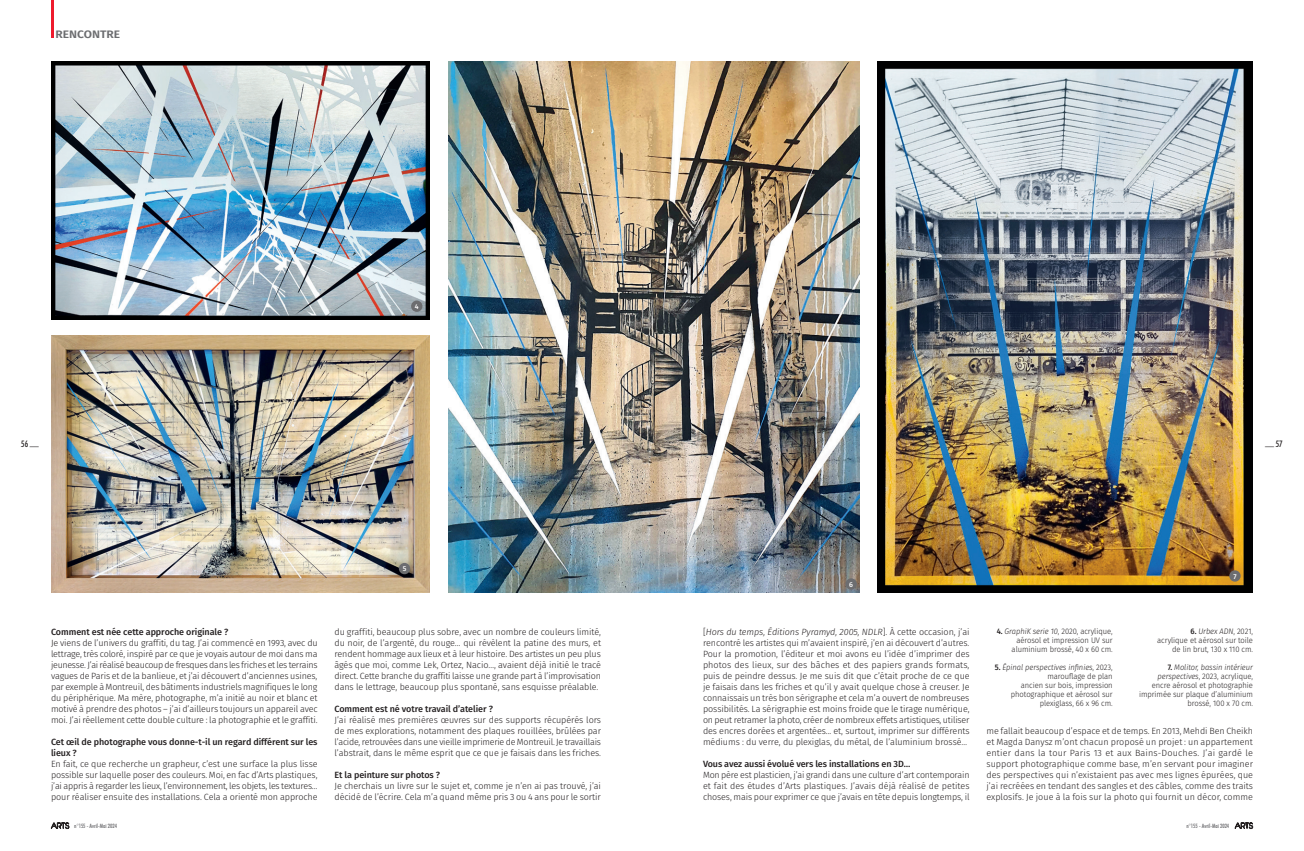
<style>
.page{position:relative;width:1304px;height:851px;background:#fff}
.page>*{position:absolute;margin:0;border:0;box-sizing:border-box;transform-origin:0 0}
.t1{font:600 10.8px "Fira Sans";color:#6c6d70;scale:1.11 1}
.ACTUS-Txt_3_LETTRINE{font:300 9px/11px "Fira Sans";letter-spacing:-.01em;color:#231f20;text-align:justify}
.ACTUS-Txt_3_LETTRINE-2{font:500 9px/11px "Fira Sans";letter-spacing:-.01em;color:#231f20}
.t2{font:500 condensed 9px "Futura BT";color:#231f20}
.CINE-Texte_Book_RÉSE{font:300 8px/9px "Fira Sans";letter-spacing:-.01em;color:#231f20;text-align:right;scale:.95 1}
.t3{font:500 7px "Fira Sans";color:#fff}
.t4{font:500 condensed 6px "Futura BT";color:#636366}
.s1{font-style:italic}
.s2{font-weight:500}
.s3{font-family:"Avant Garde";font-weight:200;font-stretch:normal;font-size:7.5px;color:#231f20}
</style>
<div class="page">
<hr style="left:51px;top:0;width:2px;height:38px;background:#ee1b2d">
<img style="left:51px;top:335px;width:379px;height:257px">
<img style="left:448px;top:61px;width:412px;height:531px">
<div style="left:399px;top:563px;width:11px;height:11px;background:#6c6d70;border-radius:50%"></div>
<div style="left:846px;top:578px;width:11px;height:11px;background:#6c6d70;border-radius:50%"></div>
<img style="left:51px;top:61px;width:379px;height:258px">
<img style="left:878px;top:61px;width:375px;height:531px">
<div style="left:411px;top:300px;width:11px;height:12px;background:#6c6d70;border-radius:50%"></div>
<div style="left:1229px;top:570px;width:12px;height:11px;background:#6c6d70;border-radius:50%"></div>
<p class="t1" style="left:55px;top:25px;width:60px">RENCONTRE</p>
<p class="t3" style="left:415px;top:301px;width:5px">4</p>
<p class="t2" style="left:21px;top:438px;width:19px">56 —</p>
<p class="t2" style="left:1265px;top:438px;width:19px">— 57</p>
<p class="t3" style="left:403px;top:563px;width:5px">5</p>
<p class="ACTUS-Txt_3_LETTRINE-2" style="left:51px;top:625px;width:179px">Comment est née cette approche originale ?</p>
<p class="ACTUS-Txt_3_LETTRINE" style="left:51px;top:636px;width:268px">Je viens de l’univers du graffiti, du tag. J’ai commencé en 1993, avec du lettrage, très coloré, inspiré par ce que je voyais autour de moi dans ma jeunesse. J’ai réalisé beaucoup de fresques dans les friches et les terrains vagues de Paris et de la banlieue, et j’ai découvert d’anciennes usines, par exemple à Montreuil, des bâtiments industriels magnifiques le long du périphérique. Ma mère, photographe, m’a initié au noir et blanc et motivé à prendre des photos – j’ai d’ailleurs toujours un appareil avec moi. J’ai réellement cette double culture : la photographie et le graffiti.</p>
<p class="ACTUS-Txt_3_LETTRINE-2" style="left:51px;top:735px;width:268px">Cet œil de photographe vous donne-t-il un regard différent sur les lieux ?</p>
<p class="ACTUS-Txt_3_LETTRINE" style="left:51px;top:757px;width:268px">En fait, ce que recherche un grapheur, c’est une surface la plus lisse possible sur laquelle poser des couleurs. Moi, en fac d’Arts plastiques, j’ai appris à regarder les lieux, l’environnement, les objets, les textures… pour réaliser ensuite des installations. Cela a orienté mon approche</p>
<p class="ACTUS-Txt_3_LETTRINE" style="left:334px;top:625px;width:268px">du graffiti, beaucoup plus sobre, avec un nombre de couleurs limité, du noir, de l’argenté, du rouge… qui révèlent la patine des murs, et rendent hommage aux lieux et à leur histoire. Des artistes un peu plus âgés que moi, comme Lek, Ortez, Nacio…, avaient déjà initié le tracé direct. Cette branche du graffiti laisse une grande part à l’improvisation dans le lettrage, beaucoup plus spontané, sans esquisse préalable.</p>
<p class="ACTUS-Txt_3_LETTRINE-2" style="left:334px;top:702px;width:160px">Comment est né votre travail d’atelier ?</p>
<p class="ACTUS-Txt_3_LETTRINE" style="left:334px;top:713px;width:268px">J’ai réalisé mes premières œuvres sur des supports récupérés lors de mes explorations, notamment des plaques rouillées, brûlées par l’acide, retrouvées dans une vieille imprimerie de Montreuil. Je travaillais l’abstrait, dans le même esprit que ce que je faisais dans les friches.</p>
<p class="ACTUS-Txt_3_LETTRINE-2" style="left:334px;top:768px;width:107px">Et la peinture sur photos ?</p>
<p class="ACTUS-Txt_3_LETTRINE" style="left:334px;top:779px;width:268px">Je cherchais un livre sur le sujet et, comme je n’en ai pas trouvé, j’ai décidé de l’écrire. Cela m’a quand même pris 3 ou 4 ans pour le sortir</p>
<p class="t3" style="left:849px;top:578px;width:5px">6</p>
<p class="ACTUS-Txt_3_LETTRINE" style="left:703px;top:625px;width:268px">[<span class="s1">Hors du temps, Éditions Pyramyd, 2005, NDLR</span>]. À cette occasion, j’ai rencontré les artistes qui m’avaient inspiré, j’en ai découvert d’autres.<br>Pour la promotion, l’éditeur et moi avons eu l’idée d’imprimer des photos des lieux, sur des bâches et des papiers grands formats, puis de peindre dessus. Je me suis dit que c’était proche de ce que je faisais dans les friches et qu’il y avait quelque chose à creuser. Je connaissais un très bon sérigraphe et cela m’a ouvert de nombreuses possibilités. La sérigraphie est moins froide que le tirage numérique, on peut retramer la photo, créer de nombreux effets artistiques, utiliser des encres dorées et argentées... et, surtout, imprimer sur différents médiums : du verre, du plexiglas, du métal, de l’aluminium brossé…</p>
<p class="ACTUS-Txt_3_LETTRINE-2" style="left:703px;top:757px;width:209px">Vous avez aussi évolué vers les installations en 3D…</p>
<p class="ACTUS-Txt_3_LETTRINE" style="left:703px;top:768px;width:268px">Mon père est plasticien, j’ai grandi dans une culture d’art contemporain et fait des études d’Arts plastiques. J’avais déjà réalisé de petites choses, mais pour exprimer ce que j’avais en tête depuis longtemps, il</p>
<p class="CINE-Texte_Book_RÉSE" style="left:997px;top:626px;width:124px"><span class="s2">4.</span> <span class="s1">GraphiK serie 10</span>, 2020, acrylique, aérosol et impression UV sur aluminium brossé, 40 x 60 cm.</p>
<p class="CINE-Texte_Book_RÉSE" style="left:995px;top:662px;width:126px"><span class="s2">5.</span> <span class="s1">Épinal perspectives infinies</span>, 2023, marouflage de plan<br>ancien sur bois, impression photographique et aérosol sur plexiglass, 66 x 96 cm.</p>
<p class="t3" style="left:1233px;top:570px;width:5px">7</p>
<p class="CINE-Texte_Book_RÉSE" style="left:1157px;top:626px;width:102px"><span class="s2">6.</span> <span class="s1">Urbex ADN</span>, 2021,<br>acrylique et aérosol sur toile de lin brut, 130 x 110 cm.</p>
<p class="CINE-Texte_Book_RÉSE" style="left:1139px;top:662px;width:121px"><span class="s2">7.</span> <span class="s1">Molitor, bassin intérieur perspectives</span>, 2023, acrylique, encre aérosol et photographie imprimée sur plaque d’aluminium brossé, 100 x 70 cm.</p>
<p class="ACTUS-Txt_3_LETTRINE" style="left:986px;top:724px;width:268px">me fallait beaucoup d’espace et de temps. En 2013, Mehdi Ben Cheikh et Magda Danysz m’ont chacun proposé un projet : un appartement entier dans la tour Paris 13 et aux Bains-Douches. J’ai gardé le support photographique comme base, m’en servant pour imaginer des perspectives qui n’existaient pas avec mes lignes épurées, que j’ai recréées en tendant des sangles et des câbles, comme des traits explosifs. Je joue à la fois sur la photo qui fournit un décor, comme</p>
<p class="t4" style="left:51px;top:822px;width:67px"><span class="s3">ARTS</span> n°155 - Avril-Mai 2024</p>
<p class="t4" style="left:1187px;top:822px;width:68px">n°155 - Avril-Mai 2024 <span class="s3">ARTS</span></p>
</div>
